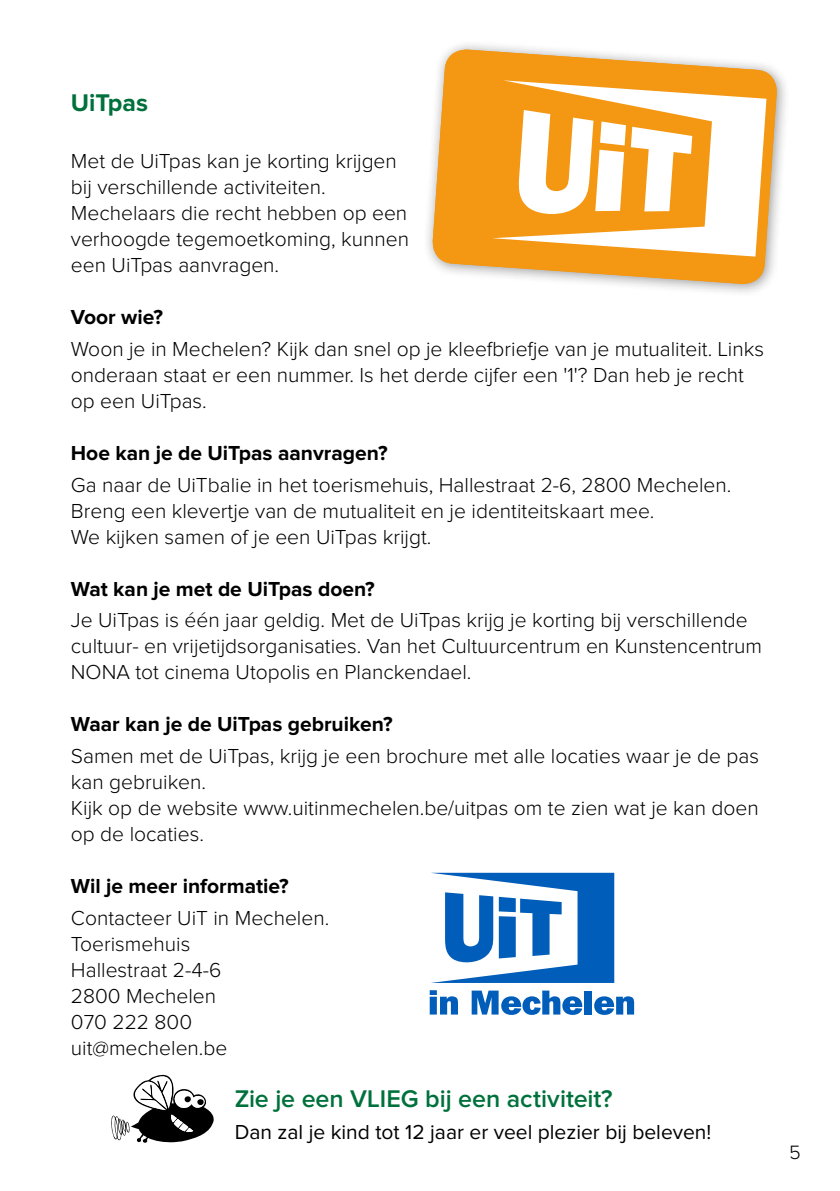
<style>
.page{position:relative;width:840px;height:1191px;background:#fff}
.page>*{position:absolute;margin:0;border:0;box-sizing:border-box;transform-origin:0 0}
.t1{font:600 25px "Proxima Nova";color:#00713c}
.t2{font:700 25px "Proxima Nova";letter-spacing:-.005em;color:#00713c}
.t3{font:300 21px/26px "Proxima Nova";color:#000}
.t4{font:700 21px "Proxima Nova";color:#000}
.t5{font:21px "Proxima Nova";color:#000}
.t6{font:300 20px "Proxima Nova";color:#000}
</style>
<div class="page">
<div style="left:422px;top:40px;width:367px;height:257px;background:#000;opacity:.4"></div>
<svg style="left:431px;top:50px;width:346px;height:235px;fill:#f49712"></svg>
<svg style="left:429px;top:990px;width:29px;height:24px"></svg>
<svg style="left:471px;top:990px;width:111px;height:25px"></svg>
<div style="left:584px;top:990px;width:7px;height:24px;background:#005db9"></div>
<svg style="left:594px;top:996px;width:39px;height:19px"></svg>
<svg style="left:431px;top:872px;width:183px;height:111px"></svg>
<svg style="left:111px;top:1074px;width:102px;height:69px"></svg>
<p class="t2" style="left:71px;top:88px;width:78px">UiTpas</p>
<p class="t3" style="left:71px;top:149px;width:339px">Met de UiTpas kan je korting krijgen bij verschillende activiteiten.<br>Mechelaars die recht hebben op een verhoogde tegemoetkoming, kunnen een UiTpas aanvragen.</p>
<p class="t4" style="left:71px;top:305px;width:93px">Voor wie?</p>
<p class="t3" style="left:71px;top:336px;width:694px">Woon je in Mechelen? Kijk dan snel op je kleefbriefje van je mutualiteit. Links onderaan staat er een nummer. Is het derde cijfer een '1'? Dan heb je recht op een UiTpas.</p>
<p class="t4" style="left:71px;top:441px;width:318px">Hoe kan je de UiTpas aanvragen?</p>
<p class="t3" style="left:71px;top:472px;width:661px">Ga naar de UiTbalie in het toerismehuis, Hallestraat 2-6, 2800 Mechelen.<br>Breng een klevertje van de mutualiteit en je identiteitskaart mee.<br>We kijken samen of je een UiTpas krijgt.</p>
<p class="t4" style="left:71px;top:576px;width:305px">Wat kan je met de UiTpas doen?</p>
<p class="t3" style="left:71px;top:608px;width:692px">Je UiTpas is één jaar geldig. Met de UiTpas krijg je korting bij verschillende cultuur- en vrijetijdsorganisaties. Van het Cultuurcentrum en Kunstencentrum<br>NONA tot cinema Utopolis en Planckendael.</p>
<p class="t4" style="left:71px;top:712px;width:323px">Waar kan je de UiTpas gebruiken?</p>
<p class="t3" style="left:71px;top:743px;width:689px">Samen met de UiTpas, krijg je een brochure met alle locaties waar je de pas kan gebruiken.<br>Kijk op de website www.uitinmechelen.be/uitpas om te zien wat je kan doen op de locaties.</p>
<p class="t4" style="left:71px;top:874px;width:219px">Wil je meer informatie?</p>
<p class="t3" style="left:71px;top:905px;width:260px">Contacteer UiT in Mechelen.<br>Toerismehuis<br>Hallestraat 2-4-6<br>2800 Mechelen<br>070 222 800 uit@mechelen.be</p>
<p class="t1" style="left:234px;top:1084px;width:379px">Zie je een VLIEG bij een activiteit?</p>
<p class="t5" style="left:234px;top:1120px;width:478px">Dan zal je kind tot 12 jaar er veel plezier bij beleven!</p>
<p class="t6" style="left:788px;top:1140px;width:13px">5</p>
</div>
